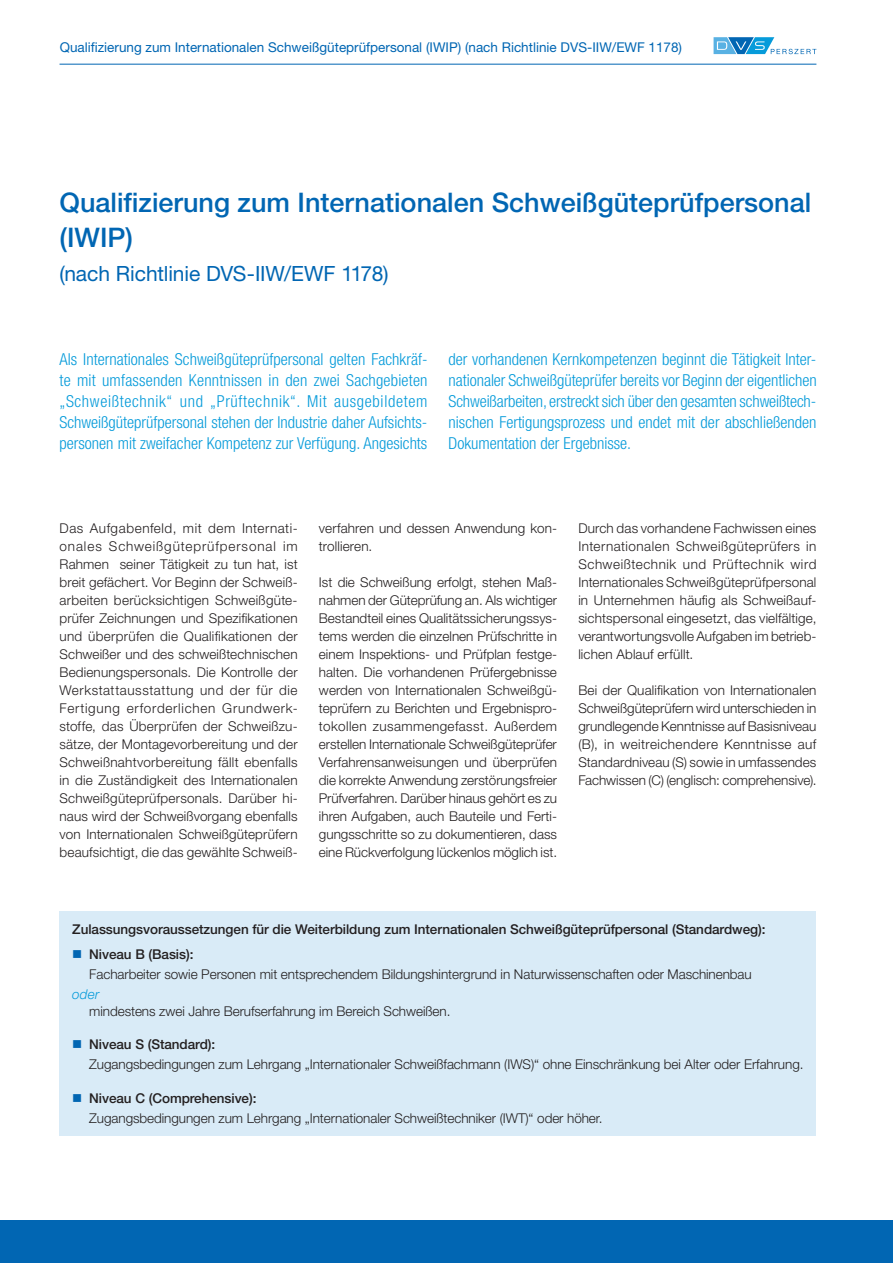
<style>
.page{position:relative;width:893px;height:1263px;background:#fff}
.page>*{position:absolute;margin:0;border:0;box-sizing:border-box;transform-origin:0 0}
.t1{font:500 27px/34.5px "Helvetica Neue LT Std";color:#0166b3}
.t2{font:21px "Helvetica Neue LT Std";letter-spacing:-.01em;color:#0166b3}
.t3{font:300 condensed 16.5px/21px "Helvetica Neue LT Std";color:#069bda;text-align:justify}
.t4{font:300 13.5px/18px "Helvetica Neue LT Std";letter-spacing:-.005em;color:#231f20;text-align:justify}
.t5{font:500 13.5px "Helvetica Neue LT Std";letter-spacing:-.005em;color:#231f20}
.t6{font:13.5px "Helvetica Neue LT Std";color:#0166b3}
.t7{font:italic 300 13.5px "Helvetica Neue LT Std";color:#069bda}
.s1{color:#0166b3}
.s2{font-weight:500}
</style>
<div class="page">
<div style="left:0;top:1220px;width:893px;height:43px;background:#0166b3"></div>
<svg style="left:714px;top:37px;width:102px;height:17px"></svg>
<hr style="left:60px;top:64px;width:756px;height:1px;background:#0166b3">
<div style="left:60px;top:911px;width:756px;height:225px;background:#d9ebf7"></div>
<p class="t6" style="left:60px;top:39px;width:624px">Qualifizierung zum Internationalen Schweißgüteprüfpersonal (IWIP) (nach Richtlinie DVS-IIW/EWF 1178)</p>
<h1 class="t1" style="left:60px;top:185px;width:753px">Qualifizierung zum Internationalen Schweißgüteprüfpersonal (IWIP)</h1>
<h2 class="t2" style="left:60px;top:261px;width:330px">(nach Richtlinie DVS-IIW/EWF 1178)</h2>
<p class="t3" style="left:60px;top:349px;width:370px">Als Internationales Schweißgüteprüfpersonal gelten Fachkräf&shy;te mit umfassenden Kenntnissen in den zwei Sachgebieten „Schweißtechnik“ und „Prüftechnik“. Mit ausgebildetem Schweißgüteprüfpersonal stehen der Industrie daher Aufsichts&shy;personen mit zweifacher Kompetenz zur Verfügung. Angesichts</p>
<p class="t3" style="left:449px;top:349px;width:370px">der vorhandenen Kernkompetenzen beginnt die Tätigkeit Inter&shy;nationaler Schweißgüteprüfer bereits vor Beginn der eigentlichen Schweißarbeiten, erstreckt sich über den gesamten schweißtech&shy;nischen Fertigungsprozess und endet mit der abschließenden Dokumentation der Ergebnisse.</p>
<p class="t4" style="left:60px;top:519px;width:240px">Das Aufgabenfeld, mit dem Internati&shy;onales Schweißgüteprüfpersonal im Rahmen seiner Tätigkeit zu tun hat, ist breit gefächert. Vor Beginn der Schweiß&shy;arbeiten berücksichtigen Schweißgüte&shy;prüfer Zeichnungen und Spezifikationen und überprüfen die Qualifikationen der Schweißer und des schweißtechnischen Bedienungspersonals. Die Kontrolle der Werkstattausstattung und der für die Fertigung erforderlichen Grundwerk&shy;stoffe, das Überprüfen der Schweißzu&shy;sätze, der Montagevorbereitung und der Schweißnahtvorbereitung fällt ebenfalls in die Zuständigkeit des Internationalen Schweißgüteprüfpersonals. Darüber hi&shy;naus wird der Schweißvorgang ebenfalls von Internationalen Schweißgüteprüfern beaufsichtigt, die das gewählte Schweiß-</p>
<p class="t4" style="left:319px;top:519px;width:240px">verfahren und dessen Anwendung kon&shy;trollieren.</p>
<p class="t4" style="left:319px;top:573px;width:240px">Ist die Schweißung erfolgt, stehen Maß&shy;nahmen der Güteprüfung an. Als wichtiger Bestandteil eines Qualitätssicherungssys&shy;tems werden die einzelnen Prüfschritte in einem Inspektions- und Prüfplan festge&shy;halten. Die vorhandenen Prüfergebnisse werden von Internationalen Schweißgü&shy;teprüfern zu Berichten und Ergebnispro&shy;tokollen zusammengefasst. Außerdem erstellen Internationale Schweißgüteprüfer Verfahrensanweisungen und überprüfen die korrekte Anwendung zerstörungsfreier Prüfverfahren. Darüber hinaus gehört es zu ihren Aufgaben, auch Bauteile und Ferti&shy;gungsschritte so zu dokumentieren, dass eine Rückverfolgung lückenlos möglich ist.</p>
<p class="t4" style="left:578px;top:519px;width:240px">Durch das vorhandene Fachwissen eines Internationalen Schweißgüteprüfers in Schweißtechnik und Prüftechnik wird Internationales Schweißgüteprüfpersonal in Unternehmen häufig als Schweißauf&shy;sichtspersonal eingesetzt, das vielfältige, verantwortungsvolle Aufgaben im betrieb&shy;lichen Ablauf erfüllt.</p>
<p class="t4" style="left:578px;top:681px;width:240px">Bei der Qualifikation von Internationalen Schweißgüteprüfern wird unterschieden in grundlegende Kenntnisse auf Basisniveau (B), in weitreichendere Kenntnisse auf Standardniveau (S) sowie in umfassendes Fachwissen (C) (englisch: comprehensive).</p>
<p class="t5" style="left:72px;top:921px;width:695px">Zulassungsvoraussetzungen für die Weiterbildung zum Internationalen Schweißgüteprüfpersonal (Standardweg):</p>
<p class="t4" style="left:89px;top:943px;width:664px;line-height:20.4px;text-indent:-17px"><span class="s1">■</span> <span class="s2">Niveau B (Basis):<br></span>Facharbeiter sowie Personen mit entsprechendem Bildungshintergrund in Naturwissenschaften oder Maschinenbau</p>
<p class="t7" style="left:72px;top:987px;width:29px">oder</p>
<p class="t4" style="left:89px;top:1001px;width:363px">mindestens zwei Jahre Berufserfahrung im Bereich Schweißen.</p>
<p class="t4" style="left:89px;top:1033px;width:716px;line-height:20.4px;text-indent:-17px"><span class="s1">■</span> <span class="s2">Niveau S (Standard):<br></span>Zugangsbedingungen zum Lehrgang „Internationaler Schweißfachmann (IWS)“ ohne Einschränkung bei Alter oder Erfahrung.</p>
<p class="t4" style="left:89px;top:1087px;width:515px;line-height:20.4px;text-indent:-17px"><span class="s1">■</span> <span class="s2">Niveau C (Comprehensive):<br></span>Zugangsbedingungen zum Lehrgang „Internationaler Schweißtechniker (IWT)“ oder höher.</p>
</div>
